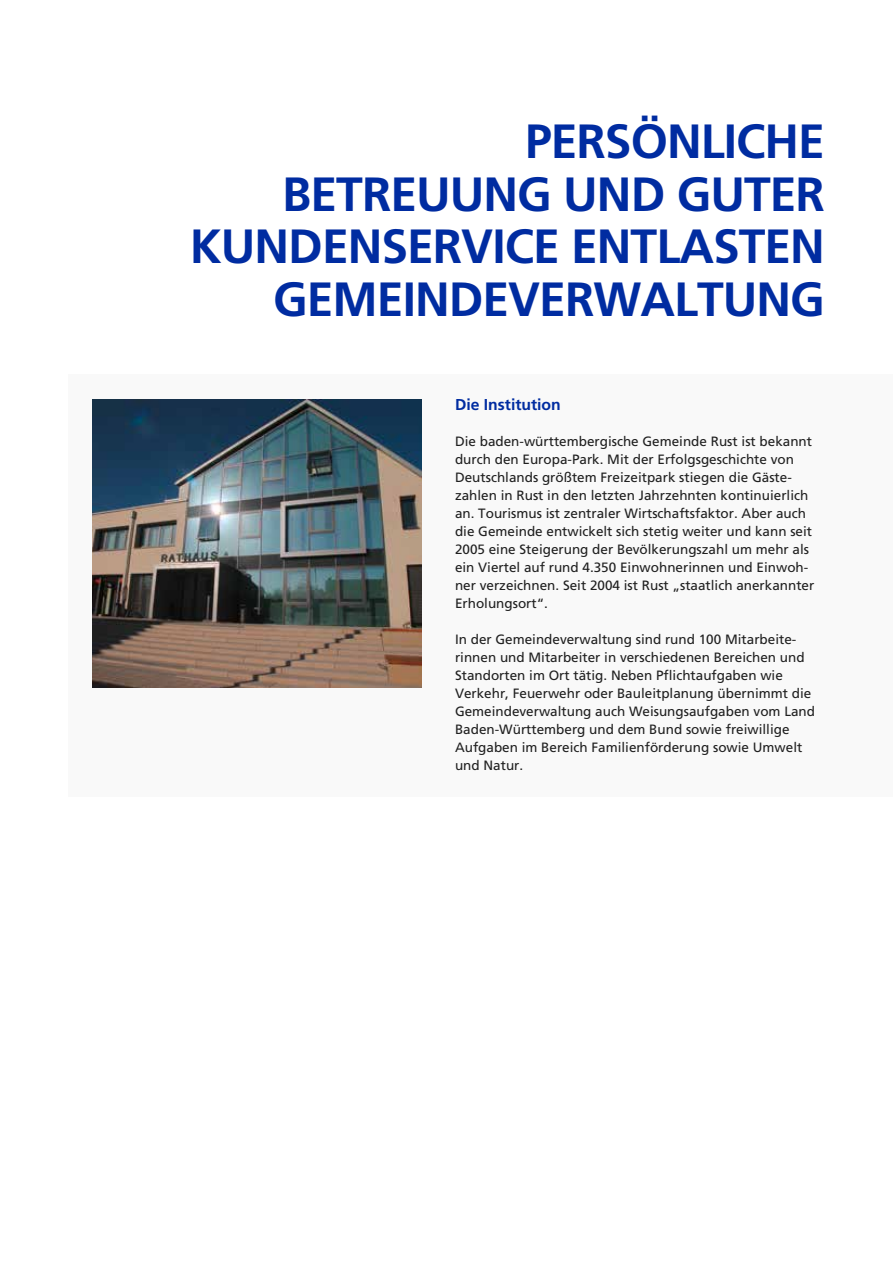
<style>
.page{position:relative;width:893px;height:1263px;background:#fff}
.page>*{position:absolute;margin:0;border:0;box-sizing:border-box;transform-origin:0 0}
.t1{font:700 48px/52.5px "Frutiger O2 LT Pro";letter-spacing:-.02em;color:#002ca1;text-align:right}
.t2{font:700 15.75px "Frutiger O2 LT Pro";color:#002ca1}
.t3{font:13.5px/18px "Frutiger O2 LT Pro";color:#202020}
</style>
<div class="page">
<div style="left:68px;top:374px;width:825px;height:423px;background:#f9f9f9"></div>
<img style="left:92px;top:400px;width:329px;height:288px">
<h1 class="t1" style="left:190px;top:115px;width:637px">PERSÖNLICHE<br>BETREUUNG UND GUTER<br>KUNDENSERVICE ENTLASTEN<br>GEMEINDEVERWALTUNG</h1>
<p class="t2" style="left:455px;top:395px;width:107px">Die Institution</p>
<p class="t3" style="left:455px;top:432px;width:361px">Die baden-württembergische Gemeinde Rust ist bekannt durch den Europa-Park. Mit der Erfolgsgeschichte von Deutschlands größtem Freizeitpark stiegen die Gäste&shy;zahlen in Rust in den letzten Jahrzehnten kontinuierlich an. Tourismus ist zentraler Wirtschaftsfaktor. Aber auch die Gemeinde entwickelt sich stetig weiter und kann seit 2005 eine Steigerung der Bevölkerungszahl um mehr als ein Viertel auf rund 4.350 Einwohnerinnen und Einwoh&shy;ner verzeichnen. Seit 2004 ist Rust „staatlich anerkannter Erholungsort“.</p>
<p class="t3" style="left:455px;top:630px;width:362px">In der Gemeindeverwaltung sind rund 100 Mitarbeite&shy;rinnen und Mitarbeiter in verschiedenen Bereichen und Standorten im Ort tätig. Neben Pflichtaufgaben wie Verkehr, Feuerwehr oder Bauleitplanung übernimmt die Gemeindeverwaltung auch Weisungsaufgaben vom Land Baden-Württemberg und dem Bund sowie freiwillige Aufgaben im Bereich Familienförderung sowie Umwelt und Natur.</p>
</div>
